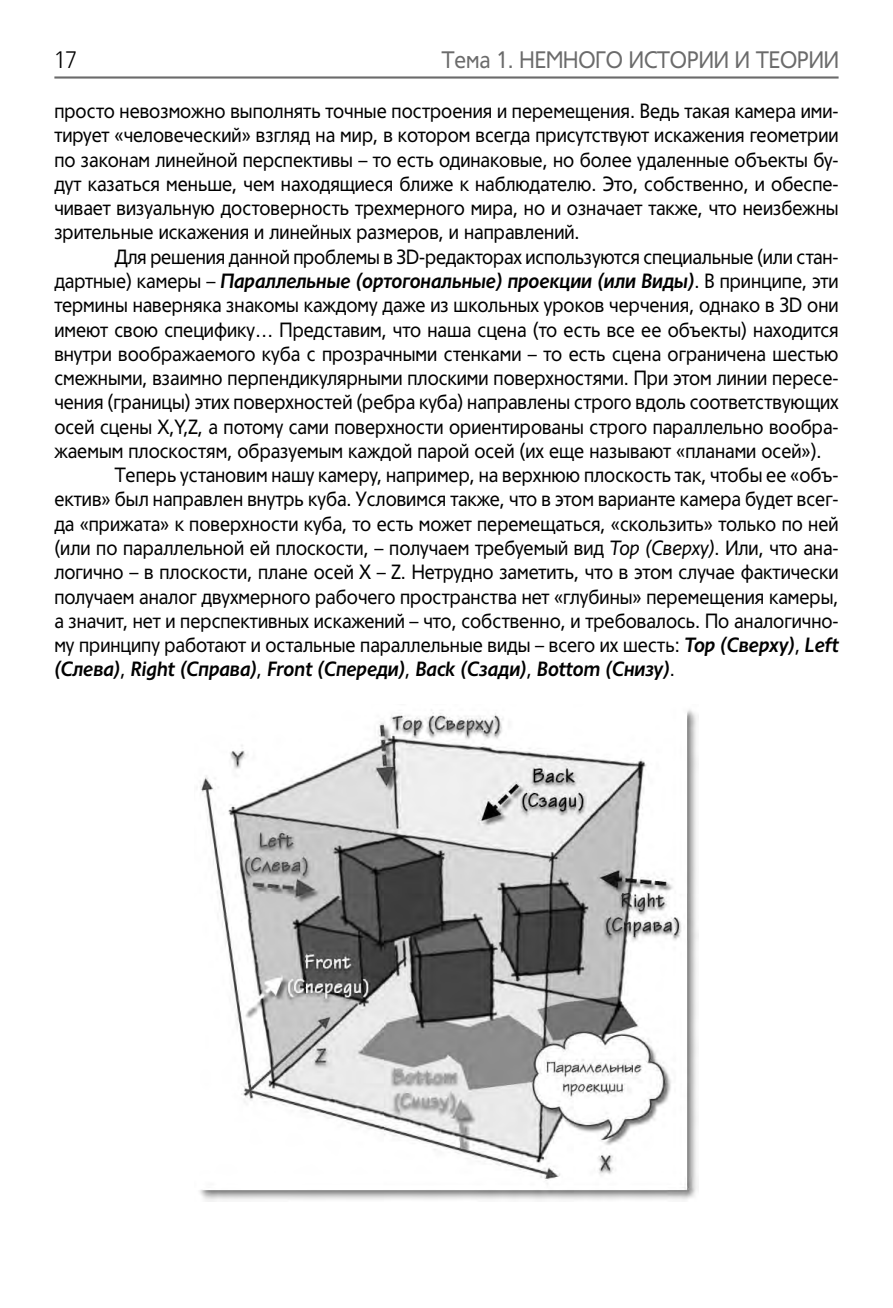
<style>
.page{position:relative;width:893px;height:1308px;background:#fff}
.page>*{position:absolute;margin:0;border:0;box-sizing:border-box;transform-origin:0 0}
.t1{font:23.4px "Tornado Cyr";color:#6b6b6b;scale:.9 1}
.t2{font:300 23.4px "Tornado Cyr";color:#000;scale:.9 1}
.t3{font:20.25px/24.3px "Tornado Cyr";color:#000;text-align:justify;scale:.9 1}
.t4{font:italic 700 20.25px "Tornado Cyr";color:#000;scale:.9 1}
.s1{font-weight:400;font-style:normal}
.s2{font-style:italic}
.s3{font-weight:700;font-style:italic}
</style>
<div class="page">
<hr style="left:54px;top:76px;width:785px;height:3px;background:#6b6b6b">
<img style="left:200px;top:710px;width:498px;height:491px">
<p class="t2" style="left:54px;top:52px;width:27px">17</p>
<p class="t1" style="left:442px;top:52px;width:443px">Тема 1. НЕМНОГО ИСТОРИИ И ТЕОРИИ</p>
<p class="t3" style="left:54px;top:101px;width:873px">просто невозможно выполнять точные построения и перемещения. Ведь такая камера ими&shy;тирует «человеческий» взгляд на мир, в котором всегда присутствуют искажения геометрии по законам линейной перспективы – то есть одинаковые, но более удаленные объекты бу&shy;дут казаться меньше, чем находящиеся ближе к наблюдателю. Это, собственно, и обеспе&shy;чивает визуальную достоверность трехмерного мира, но и означает также, что неизбежны зрительные искажения и линейных размеров, и направлений.</p>
<p class="t3" style="left:115px;top:247px;width:806px">Для решения данной проблемы в 3D-редакторах используются специальные (или стан-</p>
<p class="t4" style="left:54px;top:273px;width:873px"><span class="s1">дартные) камеры –</span> Параллельные (ортогональные) проекции (или Виды)<span class="s1">. В принципе, эти</span></p>
<p class="t3" style="left:54px;top:295px;width:873px">термины наверняка знакомы каждому даже из школьных уроков черчения, однако в 3D они</p>
<p class="t3" style="left:54px;top:320px;width:873px">имеют свою специфику… Представим, что наша сцена (то есть все ее объекты) находится</p>
<p class="t3" style="left:54px;top:344px;width:873px">внутри воображаемого куба с прозрачными стенками – то есть сцена ограничена шестью</p>
<p class="t3" style="left:54px;top:368px;width:873px">смежными, взаимно перпендикулярными плоскими поверхностями. При этом линии пересе-</p>
<p class="t3" style="left:54px;top:392px;width:873px">чения (границы) этих поверхностей (ребра куба) направлены строго вдоль соответствующих</p>
<p class="t3" style="left:54px;top:417px;width:873px">осей сцены X,Y,Z, а потому сами поверхности ориентированы строго параллельно вообра-</p>
<p class="t3" style="left:54px;top:441px;width:854px">жаемым плоскостям, образуемым каждой парой осей (их еще называют «планами осей»).</p>
<p class="t3" style="left:115px;top:465px;width:806px">Теперь установим нашу камеру, например, на верхнюю плоскость так, чтобы ее «объ-</p>
<p class="t3" style="left:54px;top:489px;width:873px">ектив» был направлен внутрь куба. Условимся также, что в этом варианте камера будет всег-</p>
<p class="t3" style="left:54px;top:514px;width:873px">да «прижата» к поверхности куба, то есть может перемещаться, «скользить» только по ней</p>
<p class="t3" style="left:54px;top:538px;width:873px">(или по параллельной ей плоскости, – получаем требуемый вид <span class="s2">Top (Сверху)</span>. Или, что ана-</p>
<p class="t3" style="left:54px;top:562px;width:873px">логично – в плоскости, плане осей X – Z. Нетрудно заметить, что в этом случае фактически</p>
<p class="t3" style="left:54px;top:586px;width:873px">получаем аналог двухмерного рабочего пространства нет «глубины» перемещения камеры,</p>
<p class="t3" style="left:54px;top:611px;width:873px">а значит, нет и перспективных искажений – что, собственно, и требовалось. По аналогично-</p>
<p class="t3" style="left:54px;top:635px;width:873px">му принципу работают и остальные параллельные виды – всего их шесть: <span class="s3">Top (Сверху)</span>, <span class="s3">Left</span></p>
<p class="t4" style="left:54px;top:662px;width:691px">(Слева)<span class="s1">,</span> Right (Справа)<span class="s1">,</span> Front (Спереди)<span class="s1">,</span> Back (Сзади)<span class="s1">,</span> Bottom (Снизу)<span class="s1">.</span></p>
</div>
